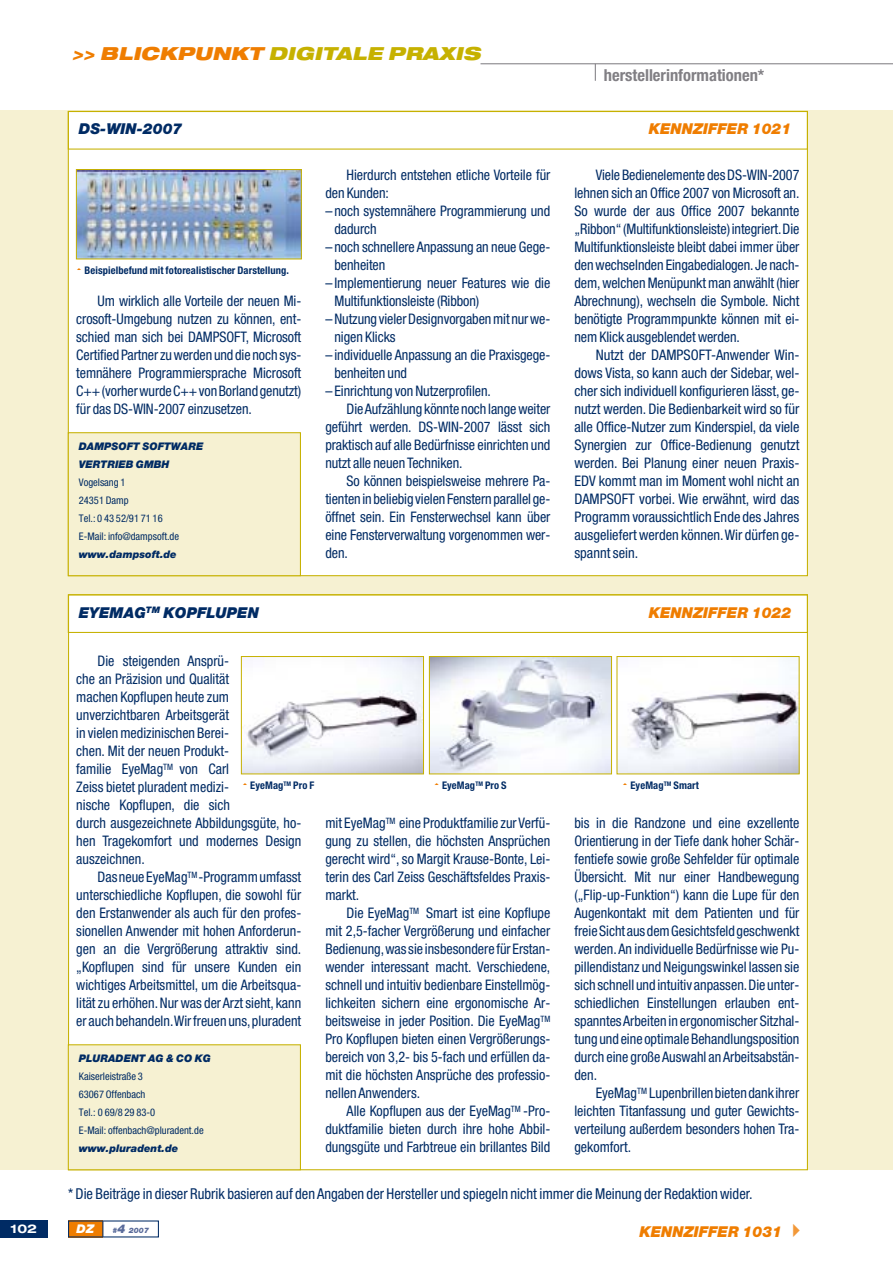
<style>
.page{position:relative;width:893px;height:1263px;background:#fff}
.page>*{position:absolute;margin:0;border:0;box-sizing:border-box;transform-origin:0 0}
.t1{font:italic 900 expanded 18px "Helvetica Neue";letter-spacing:.015em;color:#c6b100}
.t2{font:700 condensed 16.5px "Helvetica Neue";color:#817f84}
.t3{font:condensed 15px "Helvetica Neue";color:#002b64}
.t4{font:italic 900 15px "Helvetica Neue";color:#ef7d00}
.t5{font:italic 900 15px "Helvetica Neue";color:#002b64}
.t6{font:condensed 14.55px/18px "Helvetica Neue";letter-spacing:-.005em;color:#002b64;text-align:justify}
.t7{font:700 expanded 12px "Helvetica Neue";color:#fff}
.t8{font:italic 900 12px "Helvetica Neue";color:#fff}
.t9{font:condensed 10.5px/18px "Helvetica Neue";color:#002b64}
.t10{font:700 condensed 10.5px "Helvetica Neue";letter-spacing:.01em;color:#002b64}
.t11{font:italic 900 10.5px/18px "Helvetica Neue";color:#002b64}
.t12{font:italic 900 7.5px "Helvetica Neue";color:#5a6c9b}
.s1{color:#ef7d00}
.s2{font-size:12px}
</style>
<div class="page">
<hr style="left:480px;top:63px;width:413px;height:1px;background:#817f84">
<svg style="left:595px;top:64px;width:1px;height:17px"></svg>
<div style="left:68px;top:1220px;width:35px;height:17px;background:#ef7d00"></div>
<div style="left:0;top:1220px;width:48px;height:17px;background:#002b64"></div>
<svg style="left:102px;top:1221px;width:1px;height:16px"></svg>
<div style="left:0;top:111px;width:893px;height:1059px;background:#f6f1d2"></div>
<div style="left:69px;top:595px;width:738px;height:575px;background:#fff"></div>
<div style="left:68px;top:594px;width:740px;height:39px;border:1px solid #c6b100"></div>
<div style="left:68px;top:1045px;width:232px;height:125px;background:#f6f1d2"></div>
<div style="left:68px;top:1044px;width:233px;height:126px;border:1px solid #c6b100"></div>
<div style="left:68px;top:111px;width:739px;height:465px;background:#fff"></div>
<div style="left:68px;top:111px;width:740px;height:39px;border:1px solid #c6b100"></div>
<div style="left:68px;top:433px;width:232px;height:143px;background:#f6f1d2"></div>
<div style="left:68px;top:432px;width:233px;height:144px;border:1px solid #c6b100"></div>
<img style="left:78px;top:171px;width:222px;height:86px">
<div style="left:76px;top:169px;width:226px;height:90px;border:1px solid #c6b100"></div>
<img style="left:431px;top:658px;width:179px;height:114px">
<div style="left:429px;top:656px;width:183px;height:118px;border:1px solid #c6b100"></div>
<img style="left:619px;top:658px;width:178px;height:114px">
<div style="left:617px;top:656px;width:182px;height:118px;border:1px solid #c6b100"></div>
<img style="left:243px;top:658px;width:179px;height:114px">
<div style="left:241px;top:656px;width:183px;height:118px;border:1px solid #c6b100"></div>
<p class="t1" style="left:72px;top:46px;width:413px"><span class="s1">&gt;&gt; BLICKPUNKT</span> DIGITALE PRAXIS</p>
<p class="t2" style="left:604px;top:70px;width:162px">herstellerinformationen*</p>
<p class="t5" style="left:79px;top:124px;width:105px">DS-WIN-2007</p>
<p class="t4" style="left:649px;top:124px;width:144px">KENNZIFFER 1021</p>
<p class="t10" style="left:85px;top:267px;width:206px">Beispielbefund mit fotorealistischer Darstellung.</p>
<p class="t6" style="left:76px;top:293px;width:226px;text-indent:21px">Um wirklich alle Vorteile der neuen Mi&shy;crosoft-Umgebung nutzen zu können, ent&shy;schied man sich bei DAMPSOFT, Microsoft Certified Partner zu werden und die noch sys&shy;temnähere Programmiersprache Microsoft C++ (vorher wurde C++ von Borland genutzt) für das DS-WIN-2007 einzusetzen.</p>
<p class="t11" style="left:79px;top:438px;width:126px">DAMPSOFT SOFTWARE<br>VERTRIEB GMBH</p>
<p class="t9" style="left:79px;top:474px;width:102px">Vogelsang 1<br>24351 Damp<br>Tel.: 0 43 52/91 71 16<br>E-Mail: info@dampsoft.de</p>
<p class="t11" style="left:79px;top:546px;width:99px">www.dampsoft.de</p>
<p class="t6" style="left:325px;top:167px;width:226px;text-indent:21px">Hierdurch entstehen etliche Vorteile für den Kunden:</p>
<p class="t6" style="left:334px;top:203px;width:217px;text-indent:-9px">– noch systemnähere Programmierung und dadurch</p>
<p class="t6" style="left:334px;top:239px;width:217px;text-indent:-9px">– noch schnellere Anpassung an neue Gege&shy;benheiten</p>
<p class="t6" style="left:334px;top:275px;width:217px;text-indent:-9px">– Implementierung neuer Features wie die<br>Multifunktionsleiste (Ribbon)</p>
<p class="t6" style="left:334px;top:311px;width:217px;text-indent:-9px">– Nutzung vieler Designvorgaben mit nur we&shy;nigen Klicks</p>
<p class="t6" style="left:334px;top:347px;width:217px;text-indent:-9px">– individuelle Anpassung an die Praxisgege&shy;benheiten und</p>
<p class="t6" style="left:325px;top:383px;width:167px">– Einrichtung von Nutzerprofilen.</p>
<p class="t6" style="left:347px;top:401px;width:205px">Die Aufzählung könnte noch lange weiter</p>
<p class="t6" style="left:325px;top:419px;width:226px">geführt werden. DS-WIN-2007 lässt sich</p>
<p class="t6" style="left:325px;top:437px;width:226px">praktisch auf alle Bedürfnisse einrichten und</p>
<p class="t6" style="left:325px;top:455px;width:139px">nutzt alle neuen Techniken.</p>
<p class="t6" style="left:347px;top:473px;width:205px">So können beispielsweise mehrere Pa-</p>
<p class="t6" style="left:325px;top:491px;width:226px">tienten in beliebig vielen Fenstern parallel ge-</p>
<p class="t6" style="left:325px;top:509px;width:226px">öffnet sein. Ein Fensterwechsel kann über</p>
<p class="t6" style="left:325px;top:527px;width:226px">eine Fensterverwaltung vorgenommen wer-</p>
<p class="t6" style="left:325px;top:545px;width:24px">den.</p>
<p class="t6" style="left:574px;top:167px;width:226px;text-indent:21px">Viele Bedienelemente des DS-WIN-2007 lehnen sich an Office 2007 von Microsoft an.<br>So wurde der aus Office 2007 bekannte „Ribbon“ (Multifunktionsleiste) integriert.Die Multifunktionsleiste bleibt dabei immer über den wechselnden Eingabedialogen.Je nach&shy;dem, welchen Menüpunkt man anwählt (hier Abrechnung), wechseln die Symbole. Nicht benötigte Programmpunkte können mit ei&shy;nem Klick ausgeblendet werden.</p>
<p class="t6" style="left:574px;top:347px;width:227px;text-indent:21px">Nutzt der DAMPSOFT-Anwender Win&shy;dows Vista, so kann auch der Sidebar, wel&shy;cher sich individuell konfigurieren lässt, ge&shy;nutzt werden. Die Bedienbarkeit wird so für alle Office-Nutzer zum Kinderspiel, da viele Synergien zur Office-Bedienung genutzt werden. Bei Planung einer neuen Praxis-EDV kommt man im Moment wohl nicht an DAMPSOFT vorbei. Wie erwähnt, wird das Programm voraussichtlich Ende des Jahres ausgeliefert werden können.Wir dürfen ge&shy;spannt sein.</p>
<p class="t5" style="left:79px;top:607px;width:182px">EYEMAG<sup>TM</sup> KOPFLUPEN</p>
<p class="t4" style="left:649px;top:607px;width:144px">KENNZIFFER 1022</p>
<p class="t6" style="left:76px;top:653px;width:226px;text-align:left;text-indent:21px">Die steigenden Ansprü-<br>che an Präzision und Qualität<br>machen Kopflupen heute zum unverzichtbaren Arbeitsgerät<br>in vielen medizinischen Berei-<br>chen. Mit der neuen Produkt-<br>familie EyeMag<sup>TM</sup> von Carl<br>Zeiss bietet pluradent medizi-<br>nische Kopflupen, die sich<br>durch ausgezeichnete Abbildungsgüte, ho&shy;hen Tragekomfort und modernes Design auszeichnen.</p>
<p class="t6" style="left:76px;top:869px;width:226px;text-indent:21px">Das neue EyeMag<sup>TM</sup> -Programm umfasst unterschiedliche Kopflupen, die sowohl für den Erstanwender als auch für den profes&shy;sionellen Anwender mit hohen Anforderun&shy;gen an die Vergrößerung attraktiv sind. „Kopflupen sind für unsere Kunden ein wichtiges Arbeitsmittel, um die Arbeitsqua&shy;lität zu erhöhen. Nur was der Arzt sieht, kann er auch behandeln.Wir freuen uns,pluradent</p>
<p class="t10" style="left:250px;top:781px;width:66px">EyeMag<sup>TM</sup> Pro F</p>
<p class="t11" style="left:79px;top:1050px;width:133px">PLURADENT AG &amp; CO KG</p>
<p class="t9" style="left:79px;top:1068px;width:126px">Kaiserleistraße 3<br>63067 Offenbach<br>Tel.: 0 69/8 29 83-0<br>E-Mail: offenbach@pluradent.de</p>
<p class="t11" style="left:79px;top:1140px;width:101px">www.pluradent.de</p>
<p class="t10" style="left:442px;top:781px;width:66px">EyeMag<sup>TM</sup> Pro S</p>
<p class="t6" style="left:325px;top:815px;width:226px">mit EyeMag<sup>TM</sup> eine Produktfamilie zur Verfü&shy;gung zu stellen, die höchsten Ansprüchen gerecht wird“, so Margit Krause-Bonte, Lei&shy;terin des Carl Zeiss Geschäftsfeldes Praxis&shy;markt.</p>
<p class="t6" style="left:325px;top:905px;width:227px;text-indent:21px">Die EyeMag<sup>TM</sup> Smart ist eine Kopflupe mit 2,5-facher Vergrößerung und einfacher Bedienung,was sie insbesondere für Erstan&shy;wender interessant macht. Verschiedene, schnell und intuitiv bedienbare Einstellmög&shy;lichkeiten sichern eine ergonomische Ar&shy;beitsweise in jeder Position. Die EyeMag<sup>TM </sup>Pro Kopflupen bieten einen Vergrößerungs&shy;bereich von 3,2- bis 5-fach und erfüllen da&shy;mit die höchsten Ansprüche des professio&shy;nellen Anwenders.</p>
<p class="t6" style="left:325px;top:1103px;width:226px;text-indent:21px">Alle Kopflupen aus der EyeMag<sup>TM</sup> -Pro&shy;duktfamilie bieten durch ihre hohe Abbil&shy;dungsgüte und Farbtreue ein brillantes Bild</p>
<p class="t10" style="left:630px;top:781px;width:70px">EyeMag<sup>TM</sup> Smart</p>
<p class="t6" style="left:574px;top:815px;width:227px">bis in die Randzone und eine exzellente Orientierung in der Tiefe dank hoher Schär&shy;fentiefe sowie große Sehfelder für optimale Übersicht. Mit nur einer Handbewegung („Flip-up-Funktion“) kann die Lupe für den Augenkontakt mit dem Patienten und für freie Sicht aus dem Gesichtsfeld geschwenkt werden.An individuelle Bedürfnisse wie Pu&shy;pillendistanz und Neigungswinkel lassen sie sich schnell und intuitiv anpassen.Die unter&shy;schiedlichen Einstellungen erlauben ent&shy;spanntes Arbeiten in ergonomischer Sitzhal&shy;tung und eine optimale Behandlungsposition durch eine große Auswahl an Arbeitsabstän&shy;den.</p>
<p class="t6" style="left:574px;top:1085px;width:226px;text-indent:21px">EyeMag<sup>TM</sup> Lupenbrillen bieten dank ihrer leichten Titanfassung und guter Gewichts&shy;verteilung außerdem besonders hohen Tra&shy;gekomfort.</p>
<p class="t3" style="left:68px;top:1188px;width:686px">* Die Beiträge in dieser Rubrik basieren auf den Angaben der Hersteller und spiegeln nicht immer die Meinung der Redaktion wider.</p>
<p class="t4" style="left:639px;top:1227px;width:144px">KENNZIFFER 1031</p>
<p class="t7" style="left:11px;top:1224px;width:28px">102</p>
<p class="t8" style="left:77px;top:1224px;width:19px">DZ</p>
<p class="t12" style="left:112px;top:1227px;width:38px">#<span class="s2">4</span> 2007</p>
</div>
